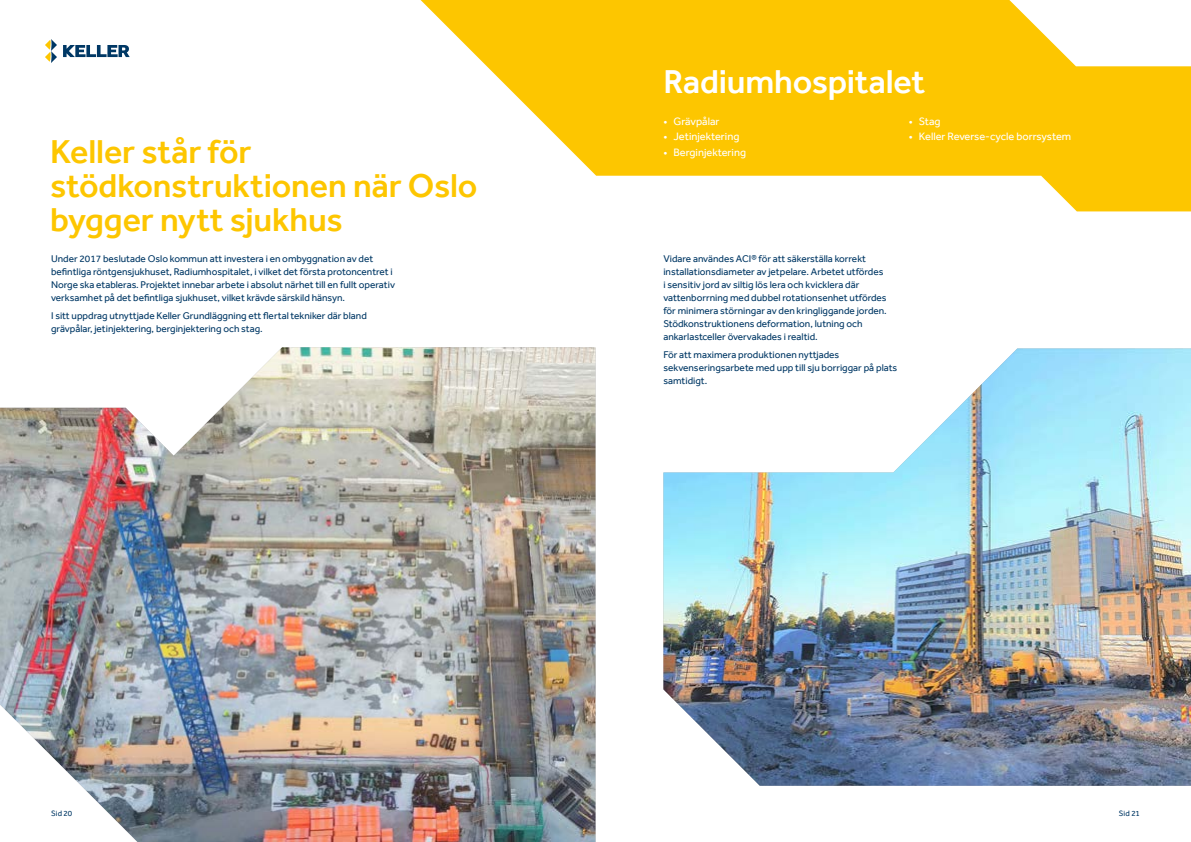
<style>
.page{position:relative;width:1191px;height:842px;background:#fff}
.page>*{position:absolute;margin:0;border:0;box-sizing:border-box;transform-origin:0 0}
.t1{font:500 34px/34px "Effra";letter-spacing:-.005em;color:#fdc600}
.t2{font:500 34px "Effra";letter-spacing:-.005em;color:#fff}
.t3{font:11px "Effra";color:#fff}
.t4{font:10px/13px "Effra";color:#003865}
.t5{font:8px "Effra";letter-spacing:.01em;color:#003865}
</style>
<div class="page">
<svg style="left:420px;top:0;width:771px;height:211px;fill:#fdc600"></svg>
<img style="left:0;top:347px;width:595px;height:495px">
<img style="left:663px;top:348px;width:528px;height:438px">
<svg style="left:45px;top:39px;width:12px;height:24px"></svg>
<svg style="left:63px;top:45px;width:67px;height:12px"></svg>
<h1 class="t1" style="left:50px;top:134px;width:429px">Keller står för stödkonstruktionen när Oslo bygger nytt sjukhus</h1>
<p class="t4" style="left:51px;top:252px;width:345px">Under 2017 beslutade Oslo kommun att investera i en ombyggnation av det befintliga röntgensjukhuset, Radiumhospitalet, i vilket det första protoncentret i Norge ska etableras. Projektet innebar arbete i absolut närhet till en fullt operativ verksamhet på det befintliga sjukhuset, vilket krävde särskild hänsyn.</p>
<p class="t4" style="left:51px;top:309px;width:317px">I sitt uppdrag utnyttjade Keller Grundläggning ett flertal tekniker där bland grävpålar, jetinjektering, berginjektering och stag.</p>
<h1 class="t2" style="left:663px;top:61px;width:263px">Radiumhospitalet</h1>
<p class="t3" style="left:909px;top:115px;width:33px">• Stag</p>
<p class="t3" style="left:909px;top:130px;width:164px">• Keller Reverse-cycle borrsystem</p>
<p class="t3" style="left:663px;top:115px;width:57px">• Grävpålar</p>
<p class="t3" style="left:663px;top:130px;width:77px">• Jetinjektering</p>
<p class="t3" style="left:663px;top:146px;width:84px">• Berginjektering</p>
<p class="t4" style="left:663px;top:252px;width:225px">Vidare användes ACI® för att säkerställa korrekt installationsdiameter av jetpelare. Arbetet utfördes i sensitiv jord av siltig lös lera och kvicklera där vattenborrning med dubbel rotationsenhet utfördes för minimera störningar av den kringliggande jorden.<br>Stödkonstruktionens deformation, lutning och ankarlastceller övervakades i realtid.</p>
<p class="t4" style="left:663px;top:348px;width:235px">För att maximera produktionen nyttjades sekvenseringsarbete med upp till sju borriggar på plats samtidigt.</p>
<p class="t5" style="left:51px;top:809px;width:23px">Sid 20</p>
<p class="t5" style="left:1118px;top:809px;width:23px">Sid 21</p>
</div>
